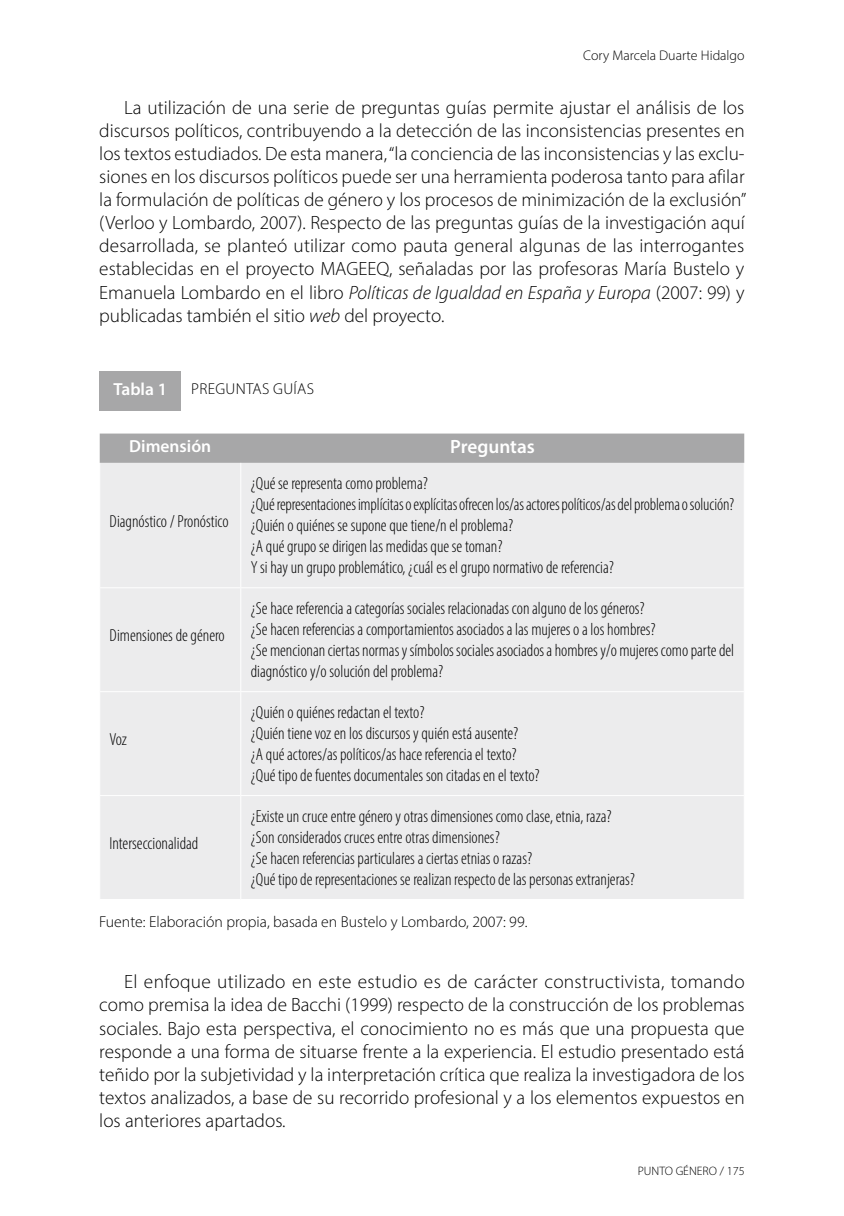
<style>
.page{position:relative;width:844px;height:1216px;background:#fff}
.page>*{position:absolute;margin:0;border:0;box-sizing:border-box;transform-origin:0 0}
.t1{font:300 19.25px/23.1px "Myriad Pro";color:#000;text-align:justify}
.t2{font:600 19.25px "Myriad Pro";color:#fff}
.t3{font:300 condensed 17.5px/21px "Myriad Pro";color:#000}
.t4{font:600 17.5px "Myriad Pro";color:#fff}
.t5{font:300 15.75px "Myriad Pro";color:#000}
.t6{font:300 15.75px "Myriad Pro";letter-spacing:.02em;color:#000}
.t7{font:300 14px "Myriad Pro";color:#000}
.t8{font:300 12.25px "Myriad Pro";color:#000}
.s1{font-style:italic}
</style>
<div class="page">
<div style="left:99px;top:371px;width:82px;height:39px;background:#a7a7a8"></div>
<div style="left:100px;top:433px;width:644px;height:30px;background:#a7a7a8"></div>
<div style="left:100px;top:463px;width:643px;height:436px;background:#ececed"></div>
<hr style="left:240px;top:463px;width:1px;height:124px;background:#fff">
<hr style="left:99px;top:587px;width:142px;height:1px;background:#fff">
<hr style="left:241px;top:587px;width:503px;height:1px;background:#fff">
<hr style="left:240px;top:588px;width:1px;height:103px;background:#fff">
<hr style="left:99px;top:691px;width:142px;height:1px;background:#fff">
<hr style="left:241px;top:691px;width:503px;height:1px;background:#fff">
<hr style="left:240px;top:692px;width:1px;height:103px;background:#fff">
<hr style="left:99px;top:795px;width:142px;height:1px;background:#fff">
<hr style="left:241px;top:795px;width:503px;height:1px;background:#fff">
<hr style="left:240px;top:796px;width:1px;height:103px;background:#fff">
<p class="t7" style="left:583px;top:46px;width:163px">Cory Marcela Duarte Hidalgo</p>
<p class="t1" style="left:99px;top:96px;width:648px;text-indent:25px">La utilización de una serie de preguntas guías permite ajustar el análisis de los discursos políticos, contribuyendo a la detección de las inconsistencias presentes en los textos estudiados. De esta manera, “la conciencia de las inconsistencias y las exclu&shy;siones en los discursos políticos puede ser una herramienta poderosa tanto para afilar la formulación de políticas de género y los procesos de minimización de la exclusión” (Verloo y Lombardo, 2007). Respecto de las preguntas guías de la investigación aquí desarrollada, se planteó utilizar como pauta general algunas de las interrogantes establecidas en el proyecto MAGEEQ, señaladas por las profesoras María Bustelo y Emanuela Lombardo en el libro <span class="s1">Políticas de Igualdad en España y Europa</span> (2007: 99) y publicadas también el sitio <span class="s1">web</span> del proyecto.</p>
<p class="t4" style="left:113px;top:377px;width:55px">Tabla 1</p>
<p class="t6" style="left:191px;top:379px;width:124px">PREGUNTAS GUÍAS</p>
<p class="t4" style="left:129px;top:435px;width:84px">Dimensión</p>
<p class="t2" style="left:450px;top:434px;width:86px">Preguntas</p>
<p class="t3" style="left:110px;top:510px;width:120px">Diagnóstico / Pronóstico</p>
<p class="t3" style="left:110px;top:625px;width:117px">Dimensiones de género</p>
<p class="t3" style="left:110px;top:728px;width:19px">Voz</p>
<p class="t3" style="left:251px;top:472px;width:485px">¿Qué se representa como problema?<br>¿Qué representaciones implícitas o explícitas ofrecen los/as actores políticos/as del problema o solución? ¿Quién o quiénes se supone que tiene/n el problema?<br>¿A qué grupo se dirigen las medidas que se toman?<br>Y si hay un grupo problemático, ¿cuál es el grupo normativo de referencia?</p>
<p class="t3" style="left:251px;top:597px;width:485px">¿Se hace referencia a categorías sociales relacionadas con alguno de los géneros?<br>¿Se hacen referencias a comportamientos asociados a las mujeres o a los hombres?<br>¿Se mencionan ciertas normas y símbolos sociales asociados a hombres y/o mujeres como parte del diagnóstico y/o solución del problema?</p>
<p class="t3" style="left:251px;top:701px;width:290px">¿Quién o quiénes redactan el texto?<br>¿Quién tiene voz en los discursos y quién está ausente?<br>¿A qué actores/as políticos/as hace referencia el texto? ¿Qué tipo de fuentes documentales son citadas en el texto?</p>
<p class="t3" style="left:251px;top:805px;width:385px">¿Existe un cruce entre género y otras dimensiones como clase, etnia, raza? ¿Son considerados cruces entre otras dimensiones?<br>¿Se hacen referencias particulares a ciertas etnias o razas?<br>¿Qué tipo de representaciones se realizan respecto de las personas extranjeras?</p>
<p class="t5" style="left:99px;top:912px;width:429px">Fuente: Elaboración propia, basada en Bustelo y Lombardo, 2007: 99.</p>
<p class="t3" style="left:110px;top:832px;width:90px">Interseccionalidad</p>
<p class="t1" style="left:99px;top:970px;width:646px;text-indent:25px">El enfoque utilizado en este estudio es de carácter constructivista, tomando como premisa la idea de Bacchi (1999) respecto de la construcción de los problemas sociales. Bajo esta perspectiva, el conocimiento no es más que una propuesta que responde a una forma de situarse frente a la experiencia. El estudio presentado está teñido por la subjetividad y la interpretación crítica que realiza la investigadora de los textos analizados, a base de su recorrido profesional y a los elementos expuestos en los anteriores apartados.</p>
<p class="t8" style="left:637px;top:1163px;width:108px">PUNTO GÉNERO / 175</p>
</div>
